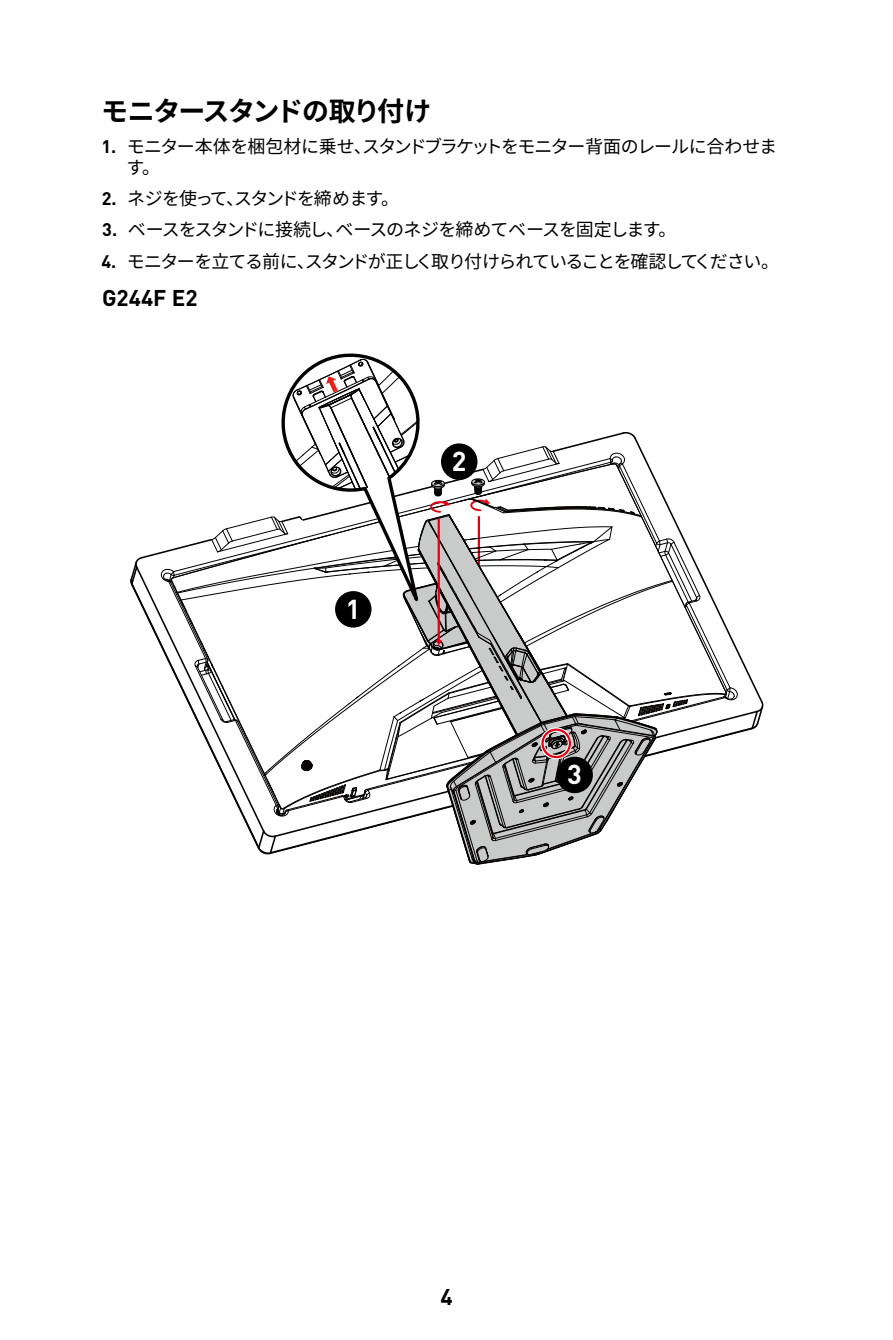
<style>
.page{position:relative;width:893px;height:1340px;background:#fff}
.page>*{position:absolute;margin:0;border:0;box-sizing:border-box;transform-origin:0 0}
.Title_2{font:700 27px "MSI Din Pro Noto CJK";letter-spacing:-.06em;color:#000}
.Number{font:700 27px "MSI Din Pro Noto CJK";color:#fff}
.Title_3{font:700 22.5px "MSI Din Pro Noto CJK";color:#000}
.t1{font:18px/21.6px "MSI Din Pro Noto CJK";letter-spacing:-.065em;color:#000}
.t2{font:18px "MSI Din Pro Noto CJK";letter-spacing:-.085em;color:#000}
.t3{font:18px "MSI Din Pro Noto CJK";letter-spacing:-.095em;color:#000}
.s1{font-weight:700}
</style>
<div class="page">
<svg style="left:130px;top:353px;width:634px;height:512px"></svg>
<div style="left:335px;top:591px;width:36px;height:36px;background:#000;border-radius:50%"></div>
<div style="left:441px;top:443px;width:36px;height:37px;background:#000;border-radius:50%"></div>
<div style="left:556px;top:756px;width:37px;height:37px;background:#000;border-radius:50%"></div>
<div style="left:540px;top:727px;width:32px;height:32px;border:4px solid #fff;border-radius:50%"></div>
<div style="left:541px;top:728px;width:30px;height:30px;border:2px solid #e60012;border-radius:50%"></div>
<p class="Title_2" style="left:101px;top:96px;width:332px">モニタースタンドの取り付け</p>
<p class="t1" style="left:127px;top:135px;width:652px;text-indent:-25px"><span class="s1">1.</span> モニター本体を梱包材に乗せ、スタンドブラケットをモニター背面のレールに合わせます。</p>
<p class="t3" style="left:102px;top:188px;width:299px"><span class="s1">2.</span> ネジを使って、スタンドを締めます。</p>
<p class="t1" style="left:102px;top:219px;width:576px"><span class="s1">3.</span> ベースをスタンドに接続し、ベースのネジを締めてベースを固定します。</p>
<p class="t2" style="left:101px;top:251px;width:679px"><span class="s1">4.</span> モニターを立てる前に、スタンドが正しく取り付けられていることを確認してください。</p>
<p class="Title_3" style="left:102px;top:285px;width:97px">G244F E2</p>
<p class="Number" style="left:346px;top:593px;width:16px">1</p>
<p class="Number" style="left:452px;top:446px;width:16px">2</p>
<p class="Number" style="left:567px;top:759px;width:16px">3</p>
<p class="Title_3" style="left:440px;top:1283px;width:14px">4</p>
</div>
